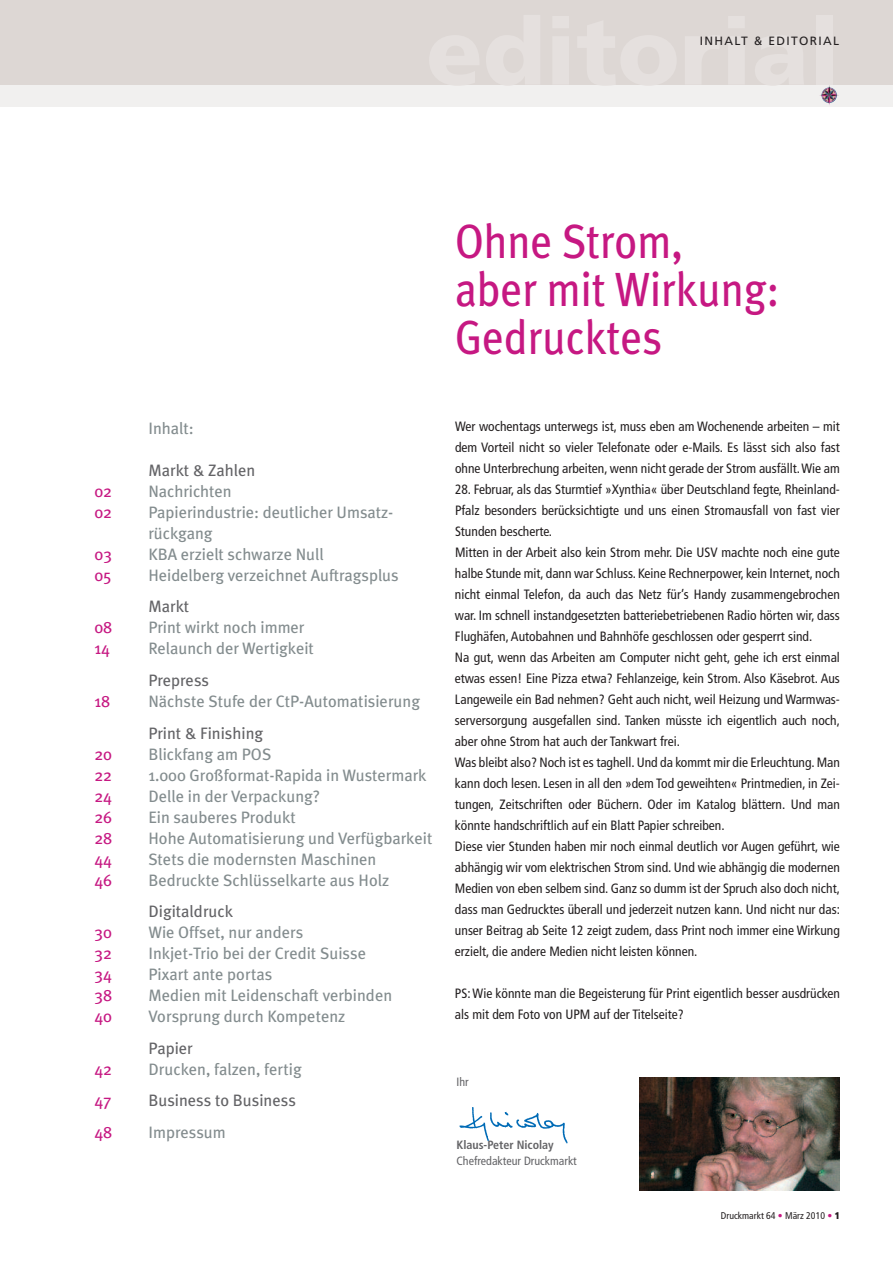
<style>
.page{position:relative;width:893px;height:1263px;background:#fff}
.page>*{position:absolute;margin:0;border:0;box-sizing:border-box;transform-origin:0 0}
.t1{font:48px/48px "Meta Plus";color:#c61882;scale:.9 1}
.t2{font:16.5px/21px "Meta Plus";color:#838c8e}
.t3{font:16.5px "Meta Plus";color:#636366}
.t4{font:16.5px "Meta Plus";color:#c61882}
.t5{font:condensed 13.5px/21px "Frutiger";color:#231f20}
.t6{font:condensed 12px "Frutiger";color:#636366}
.t7{font:700 condensed 12px "Frutiger";color:#636366}
.t8{font:12px "Frutiger";letter-spacing:.11em;color:#231f20}
.t9{font:condensed 9.75px "Frutiger";color:#231f20}
.s1{color:#c61882}
.s2{font-weight:900}
</style>
<div class="page">
<img style="left:639px;top:1077px;width:201px;height:114px">
<img style="left:459px;top:1107px;width:109px;height:37px">
<div style="left:0;top:0;width:893px;height:85px;background:#ddd7d4"></div>
<div style="left:0;top:85px;width:893px;height:21px;background:#f1f0ef"></div>
<svg style="left:830px;top:88px;width:9px;height:12px"></svg>
<p class="t8" style="left:700px;top:36px;width:141px">INHALT &amp; EDITORIAL</p>
<h1 class="t1" style="left:455px;top:217px;width:362px">Ohne Strom,<br>aber mit Wirkung:<br>Gedrucktes</h1>
<p class="t2" style="left:148px;top:418px;width:47px">Inhalt:</p>
<p class="t3" style="left:148px;top:461px;width:108px">Markt &amp; Zahlen</p>
<p class="t4" style="left:94px;top:482px;width:19px">02</p>
<p class="t2" style="left:148px;top:481px;width:85px">Nachrichten</p>
<p class="t4" style="left:94px;top:503px;width:19px">02</p>
<p class="t2" style="left:148px;top:502px;width:246px">Papierindustrie: deutlicher Umsatz&shy;rückgang</p>
<p class="t4" style="left:94px;top:545px;width:19px">03</p>
<p class="t2" style="left:148px;top:544px;width:177px">KBA erzielt schwarze Null</p>
<p class="t4" style="left:94px;top:566px;width:19px">05</p>
<p class="t2" style="left:148px;top:565px;width:252px">Heidelberg verzeichnet Auftragsplus</p>
<p class="t3" style="left:148px;top:597px;width:42px">Markt</p>
<p class="t4" style="left:94px;top:618px;width:19px">08</p>
<p class="t2" style="left:148px;top:617px;width:158px">Print wirkt noch immer</p>
<p class="t4" style="left:94px;top:639px;width:17px">14</p>
<p class="t2" style="left:148px;top:638px;width:167px">Relaunch der Wertigkeit</p>
<p class="t3" style="left:148px;top:671px;width:62px">Prepress</p>
<p class="t4" style="left:94px;top:692px;width:17px">18</p>
<p class="t2" style="left:148px;top:691px;width:273px">Nächste Stufe der CtP-Automatisierung</p>
<p class="t3" style="left:148px;top:723px;width:116px">Print &amp; Finishing</p>
<p class="t4" style="left:94px;top:744px;width:19px">20</p>
<p class="t2" style="left:148px;top:743px;width:124px">Blickfang am POS</p>
<p class="t4" style="left:94px;top:765px;width:19px">22</p>
<p class="t2" style="left:148px;top:764px;width:280px">1.000 Großformat-Rapida in Wustermark</p>
<p class="t4" style="left:94px;top:786px;width:19px">24</p>
<p class="t2" style="left:148px;top:785px;width:173px">Delle in der Verpackung?</p>
<p class="t4" style="left:94px;top:807px;width:19px">26</p>
<p class="t2" style="left:148px;top:806px;width:149px">Ein sauberes Produkt</p>
<p class="t4" style="left:94px;top:828px;width:19px">28</p>
<p class="t2" style="left:148px;top:827px;width:286px">Hohe Automatisierung und Verfügbarkeit</p>
<p class="t4" style="left:94px;top:849px;width:19px">44</p>
<p class="t2" style="left:148px;top:848px;width:229px">Stets die modernsten Maschinen</p>
<p class="t4" style="left:94px;top:870px;width:19px">46</p>
<p class="t2" style="left:148px;top:869px;width:242px">Bedruckte Schlüsselkarte aus Holz</p>
<p class="t3" style="left:148px;top:902px;width:86px">Digitaldruck</p>
<p class="t4" style="left:94px;top:923px;width:19px">30</p>
<p class="t2" style="left:148px;top:922px;width:156px">Wie Offset, nur anders</p>
<p class="t4" style="left:94px;top:944px;width:19px">32</p>
<p class="t2" style="left:148px;top:943px;width:219px">Inkjet-Trio bei der Credit Suisse</p>
<p class="t4" style="left:94px;top:965px;width:19px">34</p>
<p class="t2" style="left:148px;top:964px;width:125px">Pixart ante portas</p>
<p class="t4" style="left:94px;top:986px;width:19px">38</p>
<p class="t2" style="left:148px;top:985px;width:245px">Medien mit Leidenschaft verbinden</p>
<p class="t4" style="left:94px;top:1007px;width:19px">40</p>
<p class="t2" style="left:148px;top:1006px;width:198px">Vorsprung durch Kompetenz</p>
<p class="t3" style="left:148px;top:1038px;width:46px">Papier</p>
<p class="t4" style="left:94px;top:1059px;width:19px">42</p>
<p class="t2" style="left:148px;top:1058px;width:155px">Drucken, falzen, fertig</p>
<p class="t4" style="left:94px;top:1091px;width:19px">47</p>
<p class="t3" style="left:148px;top:1091px;width:149px">Business to Business</p>
<p class="t4" style="left:94px;top:1122px;width:19px">48</p>
<p class="t2" style="left:148px;top:1121px;width:79px">Impressum</p>
<p class="t5" style="left:455px;top:417px;width:386px;text-align:justify">Wer wochentags unterwegs ist, muss eben am Wochenende arbeiten – mit dem Vorteil nicht so vieler Telefonate oder e-Mails. Es lässt sich also fast ohne Unterbrechung arbeiten, wenn nicht gerade der Strom ausfällt.Wie am</p>
<p class="t5" style="left:455px;top:480px;width:386px">28. Februar, als das Sturmtief »Xynthia« über Deutschland fegte, Rheinland-Pfalz besonders berücksichtigte und uns einen Stromausfall von fast vier Stunden bescherte.<br>Mitten in der Arbeit also kein Strom mehr. Die USV machte noch eine gute halbe Stunde mit, dann war Schluss. Keine Rechnerpower, kein Internet, noch nicht einmal Telefon, da auch das Netz für’s Handy zusammengebrochen war. Im schnell instandgesetzten batteriebetriebenen Radio hörten wir, dass Flughäfen, Autobahnen und Bahnhöfe geschlossen oder gesperrt sind.<br>Na gut, wenn das Arbeiten am Computer nicht geht, gehe ich erst einmal etwas essen! Eine Pizza etwa? Fehlanzeige, kein Strom. Also Käsebrot. Aus Langeweile ein Bad nehmen? Geht auch nicht, weil Heizung und Warmwas&shy;serversorgung ausgefallen sind. Tanken müsste ich eigentlich auch noch, aber ohne Strom hat auch der Tankwart frei.<br>Was bleibt also? Noch ist es taghell.Und da kommt mir die Erleuchtung.Man kann doch lesen. Lesen in all den »dem Tod geweihten« Printmedien, in Zei&shy;tungen, Zeitschriften oder Büchern. Oder im Katalog blättern. Und man könnte handschriftlich auf ein Blatt Papier schreiben.<br>Diese vier Stunden haben mir noch einmal deutlich vor Augen geführt, wie abhängig wir vom elektrischen Strom sind. Und wie abhängig die modernen Medien von eben selbem sind. Ganz so dumm ist der Spruch also doch nicht, dass man Gedrucktes überall und jederzeit nutzen kann. Und nicht nur das: unser Beitrag ab Seite 12 zeigt zudem, dass Print noch immer eine Wirkung erzielt, die andere Medien nicht leisten können.</p>
<p class="t5" style="left:455px;top:984px;width:386px">PS:Wie könnte man die Begeisterung für Print eigentlich besser ausdrücken als mit dem Foto von UPM auf der Titelseite?</p>
<p class="t6" style="left:456px;top:1077px;width:14px">Ihr</p>
<p class="t7" style="left:456px;top:1140px;width:99px">Klaus-Peter Nicolay</p>
<p class="t6" style="left:456px;top:1156px;width:122px">Chefredakteur Druckmarkt</p>
<p class="t9" style="left:721px;top:1212px;width:120px">Druckmarkt 64 <span class="s1">•</span> März 2010 <span class="s1">•</span> <span class="s2">1</span></p>
</div>
